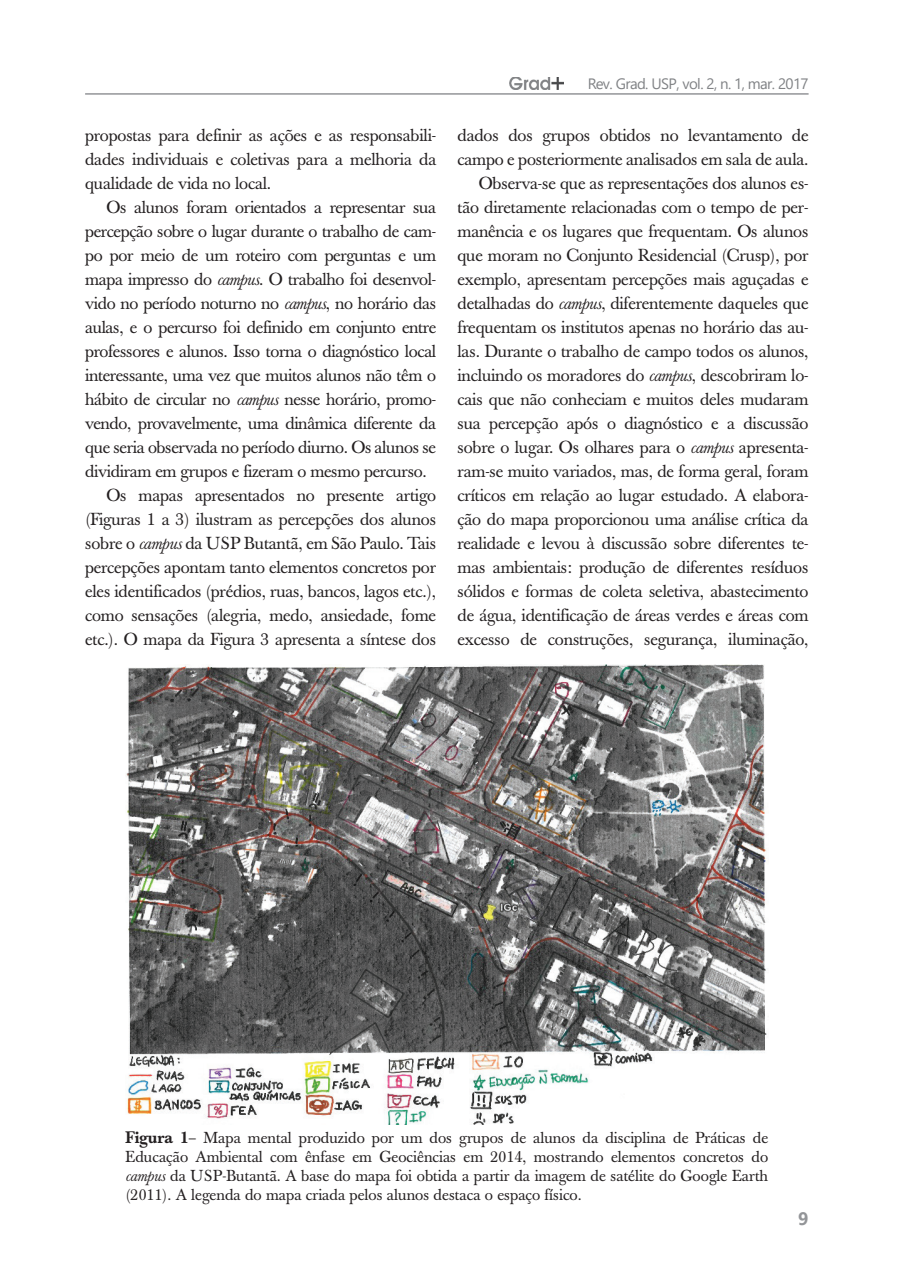
<style>
.page{position:relative;width:915px;height:1285px;background:#fff}
.page>*{position:absolute;margin:0;border:0;box-sizing:border-box;transform-origin:0 0}
.t1{font:700 18px "Segoe UI";color:#939598}
.t2{font:17.25px/24px "Baskerville";letter-spacing:-.01em;color:#231f20;text-align:justify}
.t3{font:15.75px/18.9px "Baskerville";color:#231f20;text-align:justify}
.t4{font:15px "Segoe UI";letter-spacing:-.04em;color:#808285}
.s1{font-style:italic}
.s2{font-weight:500;font-size:16.5px}
</style>
<div class="page">
<hr style="left:85px;top:93px;width:723px;height:2px;background:#939598">
<img style="left:510px;top:78px;width:53px;height:12px">
<img style="left:126px;top:664px;width:641px;height:460px">
<p class="t2" style="left:85px;top:123px;width:352px">propostas para definir as ações e as responsabili&shy;dades individuais e coletivas para a melhoria da qualidade de vida no local.</p>
<p class="t2" style="left:106px;top:195px;width:331px">Os alunos foram orientados a representar sua</p>
<p class="t2" style="left:85px;top:219px;width:352px">percepção sobre o lugar durante o trabalho de cam-</p>
<p class="t2" style="left:85px;top:243px;width:352px">po por meio de um roteiro com perguntas e um</p>
<p class="t2" style="left:85px;top:267px;width:352px">mapa impresso do <span class="s1">campus</span>. O trabalho foi desenvol-</p>
<p class="t2" style="left:85px;top:291px;width:352px">vido no período noturno no <span class="s1">campus</span>, no horário das</p>
<p class="t2" style="left:85px;top:315px;width:352px">aulas, e o percurso foi definido em conjunto entre</p>
<p class="t2" style="left:85px;top:339px;width:352px">professores e alunos. Isso torna o diagnóstico local</p>
<p class="t2" style="left:85px;top:363px;width:352px">interessante, uma vez que muitos alunos não têm o</p>
<p class="t2" style="left:85px;top:387px;width:352px">hábito de circular no <span class="s1">campus</span> nesse horário, promo-</p>
<p class="t2" style="left:85px;top:411px;width:352px">vendo, provavelmente, uma dinâmica diferente da</p>
<p class="t2" style="left:85px;top:435px;width:352px">que seria observada no período diurno. Os alunos se</p>
<p class="t2" style="left:85px;top:459px;width:343px">dividiram em grupos e fizeram o mesmo percurso.</p>
<p class="t2" style="left:106px;top:483px;width:331px">Os mapas apresentados no presente artigo</p>
<p class="t2" style="left:85px;top:507px;width:352px">(Figuras 1 a 3) ilustram as percepções dos alunos</p>
<p class="t2" style="left:85px;top:531px;width:352px">sobre o <span class="s1">campus</span> da USP Butantã, em São Paulo. Tais</p>
<p class="t2" style="left:85px;top:555px;width:352px">percepções apontam tanto elementos concretos por</p>
<p class="t2" style="left:85px;top:579px;width:352px">eles identificados (prédios, ruas, bancos, lagos etc.),</p>
<p class="t2" style="left:85px;top:603px;width:352px">como sensações (alegria, medo, ansiedade, fome</p>
<p class="t2" style="left:85px;top:627px;width:352px">etc.). O mapa da Figura 3 apresenta a síntese dos</p>
<p class="t4" style="left:587px;top:72px;width:222px">Rev. Grad. USP, vol. 2, n. 1, mar. 2017</p>
<p class="t2" style="left:457px;top:123px;width:352px;text-align:right">dados dos grupos obtidos no levantamento de campo e posteriormente analisados em sala de aula.<br>Observa-se que as representações dos alunos es&shy;tão diretamente relacionadas com o tempo de per&shy;manência e os lugares que frequentam. Os alunos que moram no Conjunto Residencial (Crusp), por exemplo, apresentam percepções mais aguçadas e detalhadas do <span class="s1">campus</span>, diferentemente daqueles que frequentam os institutos apenas no horário das au&shy;las. Durante o trabalho de campo todos os alunos, incluindo os moradores do <span class="s1">campus</span>, descobriram lo&shy;cais que não conheciam e muitos deles mudaram sua percepção após o diagnóstico e a discussão sobre o lugar. Os olhares para o <span class="s1">campus</span> apresenta&shy;ram-se muito variados, mas, de forma geral, foram críticos em relação ao lugar estudado. A elabora&shy;ção do mapa proporcionou uma análise crítica da realidade e levou à discussão sobre diferentes te&shy;mas ambientais: produção de diferentes resíduos sólidos e formas de coleta seletiva, abastecimento de água, identificação de áreas verdes e áreas com excesso de construções, segurança, iluminação,</p>
<p class="t3" style="left:125px;top:1128px;width:644px"><span class="s2">Figura 1</span>– Mapa mental produzido por um dos grupos de alunos da disciplina de Práticas de Educação Ambiental com ênfase em Geociências em 2014, mostrando elementos concretos do <span class="s1">campus</span> da USP-Butantã. A base do mapa foi obtida a partir da imagem de satélite do Google Earth (2011). A legenda do mapa criada pelos alunos destaca o espaço físico.</p>
<p class="t1" style="left:798px;top:1204px;width:12px">9</p>
</div>
